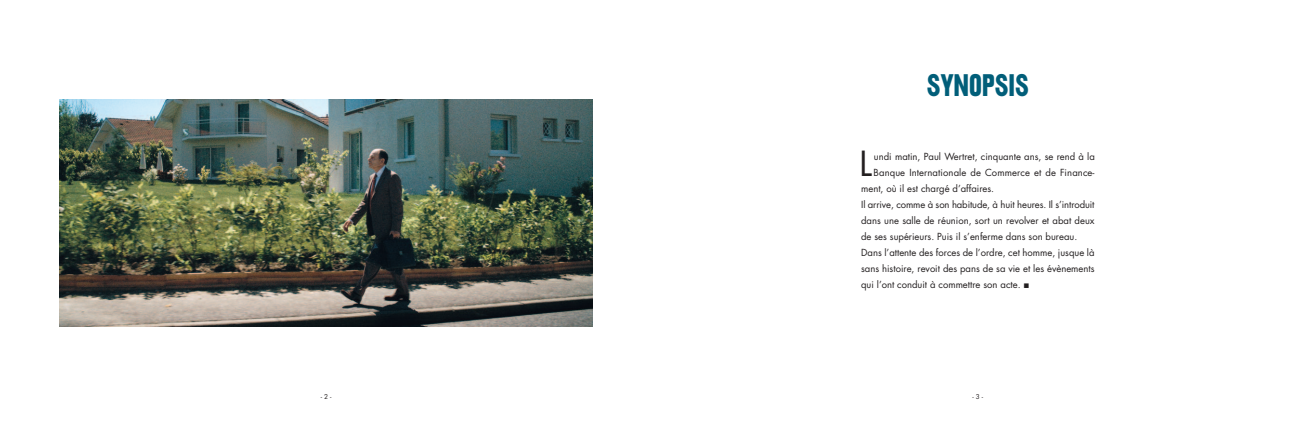
<style>
.page{position:relative;width:1304px;height:426px;background:#fff}
.page>*{position:absolute;margin:0;border:0;box-sizing:border-box;transform-origin:0 0}
.t1{font:33.6px "Futura";color:#231f20}
.t2{font:29px "Railroad Gothic";color:#015e79}
.t3{font:9.5px "Futura";color:#231f20}
.t4{font:6.5px "Futura";color:#231f20}
.s1{font-family:"Hira Kaku Pro W6";font-size:6px}
</style>
<div class="page">
<img style="left:60px;top:99px;width:532px;height:227px">
<h2 class="t2" style="left:927px;top:68px;width:104px">SYNOPSIS</h2>
<h1 class="t1" style="left:859px;top:148px;width:14px">L</h1>
<p class="t3" style="left:874px;top:152px;width:222px">undi matin, Paul Wertret, cinquante ans, se rend à la</p>
<p class="t3" style="left:874px;top:168px;width:222px">Banque Internationale de Commerce et de Finance-</p>
<p class="t3" style="left:861px;top:184px;width:135px">ment, où il est chargé d’affaires.</p>
<p class="t3" style="left:861px;top:200px;width:235px">Il arrive, comme à son habitude, à huit heures. Il s’introduit</p>
<p class="t3" style="left:861px;top:216px;width:235px">dans une salle de réunion, sort un revolver et abat deux</p>
<p class="t3" style="left:861px;top:231px;width:218px">de ses supérieurs. Puis il s’enferme dans son bureau.</p>
<p class="t3" style="left:861px;top:247px;width:235px">Dans l’attente des forces de l’ordre, cet homme, jusque là</p>
<p class="t3" style="left:861px;top:263px;width:235px">sans histoire, revoit des pans de sa vie et les évènements</p>
<p class="t3" style="left:861px;top:279px;width:170px">qui l’ont conduit à commettre son acte. <span class="s1">■</span></p>
<p class="t4" style="left:321px;top:393px;width:12px">-2-</p>
<p class="t4" style="left:973px;top:393px;width:12px">-3-</p>
</div>
